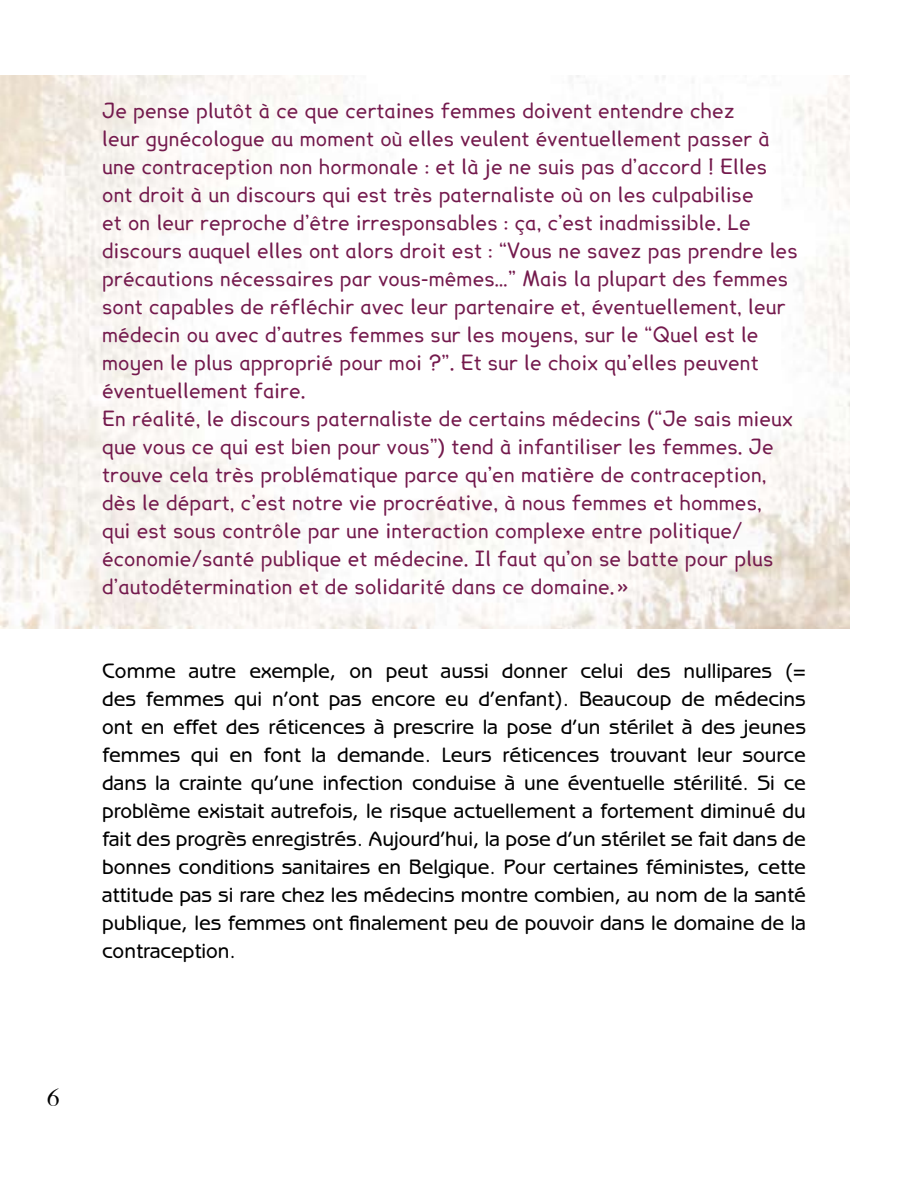
<style>
.page{position:relative;width:908px;height:1191px;background:#fff}
.page>*{position:absolute;margin:0;border:0;box-sizing:border-box;transform-origin:0 0}
.t1{font:500 24px "Big Caslon";color:#000}
.t2{font:500 21px/28px "Benguiat Gothic";color:#000;text-align:justify}
.t3{font:20px/28px "Lexia";letter-spacing:.01em;color:#741a4d}
</style>
<div class="page">
<img style="left:0;top:75px;width:849px;height:553px">
<p class="t3" style="left:102px;top:96px;width:696px">Je pense plutôt à ce que certaines femmes doivent entendre chez<br>leur gynécologue au moment où elles veulent éventuellement passer à une contraception non hormonale : et là je ne suis pas d’accord ! Elles ont droit à un discours qui est très paternaliste où on les culpabilise<br>et on leur reproche d’être irresponsables : ça, c’est inadmissible. Le discours auquel elles ont alors droit est : “Vous ne savez pas prendre les précautions nécessaires par vous-mêmes…” Mais la plupart des femmes sont capables de réfléchir avec leur partenaire et, éventuellement, leur médecin ou avec d’autres femmes sur les moyens, sur le “Quel est le moyen le plus approprié pour moi ?”. Et sur le choix qu’elles peuvent éventuellement faire.<br>En réalité, le discours paternaliste de certains médecins (“Je sais mieux que vous ce qui est bien pour vous”) tend à infantiliser les femmes. Je trouve cela très problématique parce qu’en matière de contraception, dès le départ, c’est notre vie procréative, à nous femmes et hommes,<br>qui est sous contrôle par une interaction complexe entre politique/ économie/santé publique et médecine. Il faut qu’on se batte pour plus d’autodétermination et de solidarité dans ce domaine. »</p>
<p class="t2" style="left:102px;top:656px;width:705px">Comme autre exemple, on peut aussi donner celui des nullipares (= des femmes qui n’ont pas encore eu d’enfant). Beaucoup de médecins ont en effet des réticences à prescrire la pose d’un stérilet à des jeunes femmes qui en font la demande. Leurs réticences trouvant leur source dans la crainte qu’une infection conduise à une éventuelle stérilité. Si ce problème existait autrefois, le risque actuellement a fortement diminué du fait des progrès enregistrés. Aujourd’hui, la pose d’un stérilet se fait dans de bonnes conditions sanitaires en Belgique. Pour certaines féministes, cette attitude pas si rare chez les médecins montre combien, au nom de la santé publique, les femmes ont finalement peu de pouvoir dans le domaine de la contraception.</p>
<p class="t1" style="left:47px;top:1084px;width:14px">6</p>
</div>
